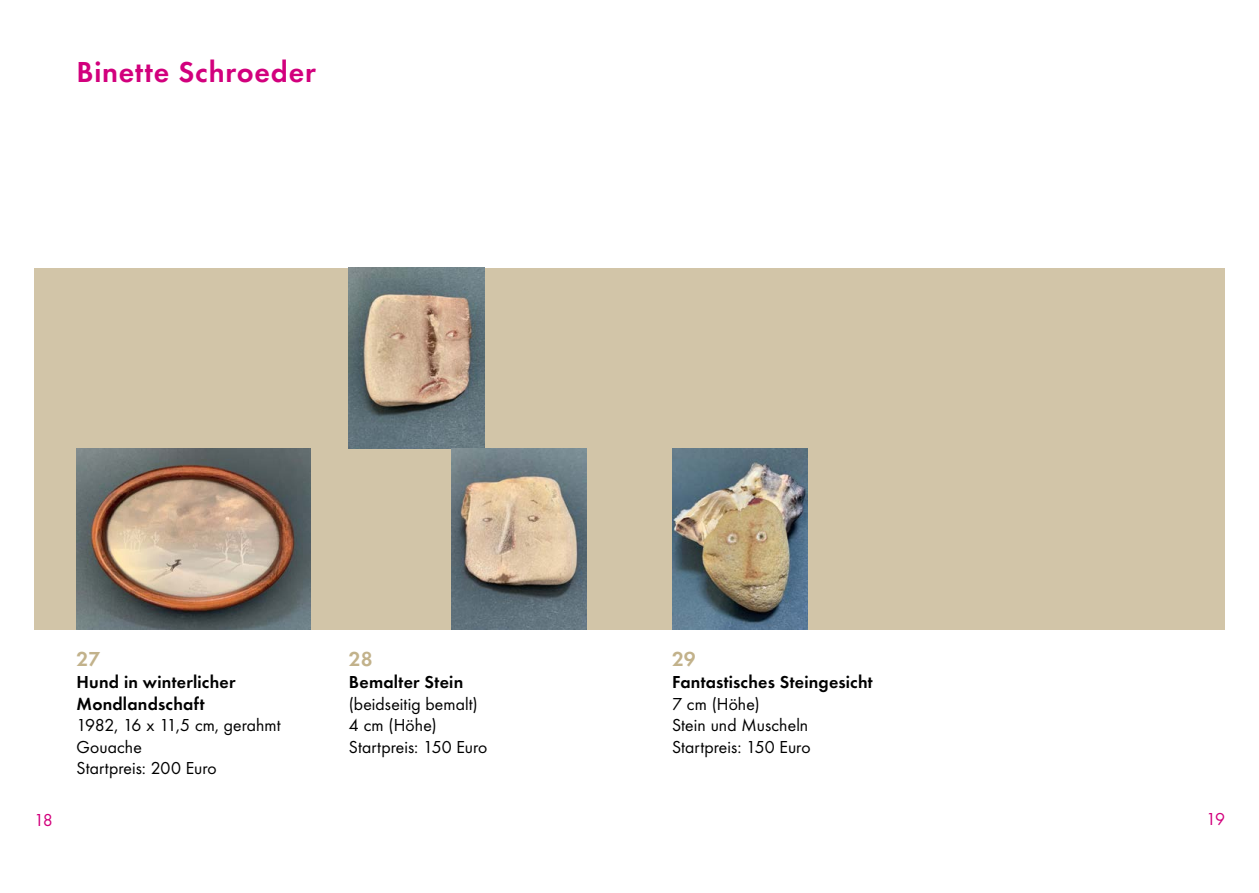
<style>
.page{position:relative;width:1259px;height:893px;background:#fff}
.page>*{position:absolute;margin:0;border:0;box-sizing:border-box;transform-origin:0 0}
.t1{font:30px "Futura Dem";letter-spacing:.025em;color:#d2007d}
.t2{font:21px "Futura Dem";color:#c2b28b}
.t3{font:18px/21.6px "Futura Boo";letter-spacing:.005em;color:#000}
.t4{font:18px/21.6px "Futura Dem";letter-spacing:.01em;color:#000}
.t5{font:18px "Futura Boo";color:#d2007d}
</style>
<div class="page">
<div style="left:34px;top:268px;width:1191px;height:361px;background:#d2c5a8"></div>
<img style="left:77px;top:449px;width:233px;height:180px">
<img style="left:349px;top:268px;width:135px;height:181px">
<img style="left:451px;top:449px;width:136px;height:180px">
<img style="left:672px;top:449px;width:135px;height:180px">
<h1 class="t1" style="left:77px;top:50px;width:241px">Binette Schroeder</h1>
<p class="t2" style="left:77px;top:644px;width:25px">27</p>
<p class="t4" style="left:77px;top:670px;width:161px">Hund in winterlicher<br>Mondlandschaft</p>
<p class="t3" style="left:77px;top:714px;width:206px">1982, 16 x 11,5 cm, gerahmt<br>Gouache<br>Startpreis: 200 Euro</p>
<p class="t2" style="left:349px;top:644px;width:25px">28</p>
<p class="t4" style="left:349px;top:670px;width:116px">Bemalter Stein</p>
<p class="t3" style="left:349px;top:693px;width:140px">(beidseitig bemalt)<br>4 cm (Höhe)<br>Startpreis: 150 Euro</p>
<p class="t2" style="left:672px;top:644px;width:25px">29</p>
<p class="t4" style="left:672px;top:670px;width:202px">Fantastisches Steingesicht</p>
<p class="t3" style="left:672px;top:693px;width:140px">7 cm (Höhe)<br>Stein und Muscheln<br>Startpreis: 150 Euro</p>
<p class="t5" style="left:34px;top:809px;width:20px">18</p>
<p class="t5" style="left:1206px;top:808px;width:20px">19</p>
</div>
